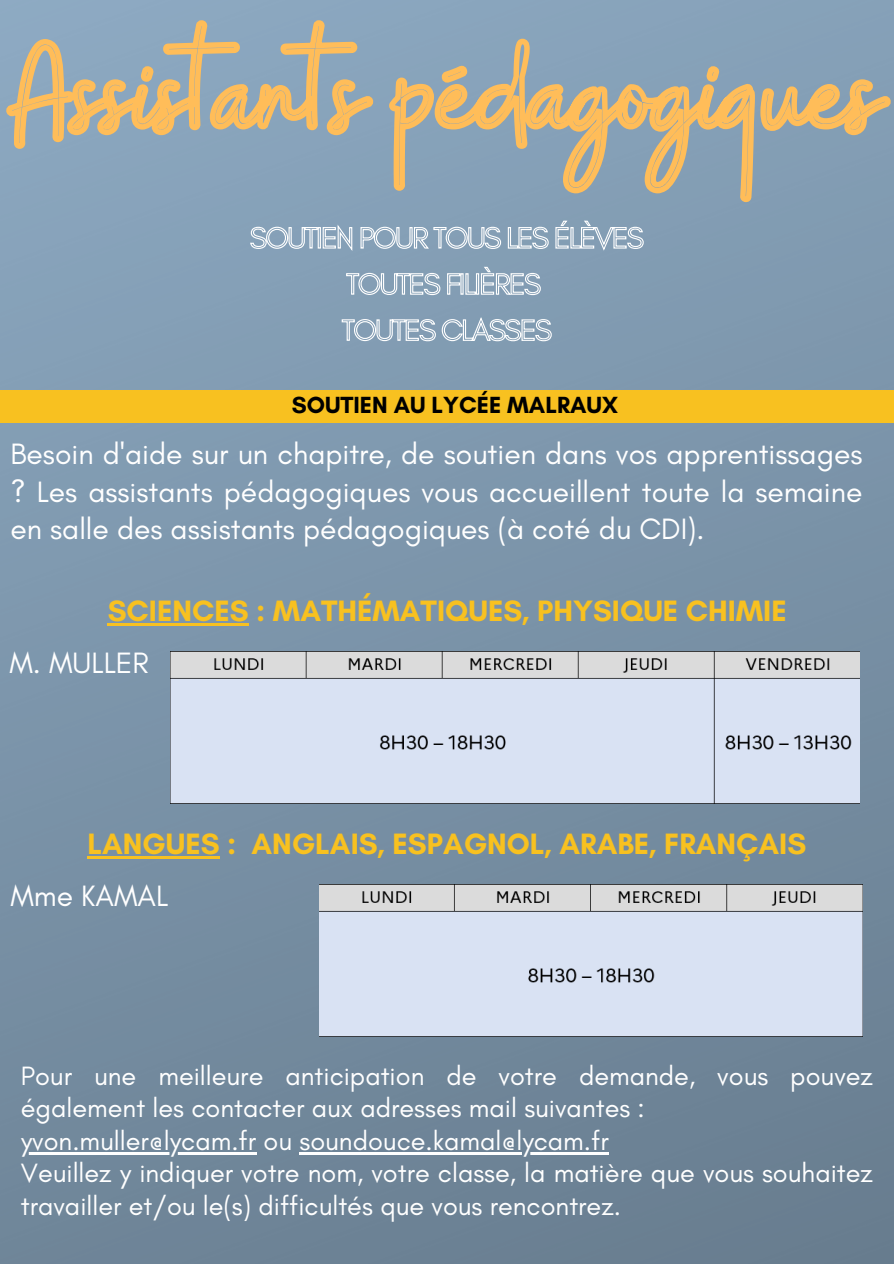
<style>
.page{position:relative;width:894px;height:1264px;background:#fff}
.page>*{position:absolute;margin:0;border:0;box-sizing:border-box;transform-origin:0 0}
.t1{font:30px/37.2px "Glacial Indifference";color:#fff;text-align:justify}
.t2{font:700 30px "Glacial Indifference";color:#f8c120}
.t3{font:27px/32.7px "Glacial Indifference";color:#fff}
.t4{font:700 23.85px "Glacial Indifference";color:#000}
</style>
<div class="page">
<img style="left:0;top:0;width:893px;height:1263px">
<div style="left:0;top:390px;width:893px;height:32px;background:#f8c120"></div>
<img style="left:170px;top:651px;width:689px;height:152px">
<svg style="left:4px;top:18px;width:889px;height:187px"></svg>
<hr style="left:108px;top:623px;width:141px;height:2px;background:#f8c120">
<svg style="left:249px;top:220px;width:395px;height:33px"></svg>
<svg style="left:345px;top:266px;width:196px;height:30px"></svg>
<svg style="left:341px;top:315px;width:211px;height:27px"></svg>
<hr style="left:21px;top:1151px;width:235px;height:3px;background:#fff">
<hr style="left:299px;top:1151px;width:309px;height:3px;background:#fff">
<hr style="left:87px;top:856px;width:133px;height:2px;background:#f8c120">
<img style="left:319px;top:884px;width:543px;height:152px">
<h3 class="t4" style="left:291px;top:390px;width:328px">SOUTIEN AU LYCÉE MALRAUX</h3>
<h4 class="t1" style="left:10px;top:435px;width:853px">Besoin d'aide sur un chapitre, de soutien dans vos apprentissages ? Les assistants pédagogiques vous accueillent toute la semaine en salle des assistants pédagogiques (à coté du CDI).</h4>
<p class="t2" style="left:108px;top:592px;width:680px">SCIENCES : MATHÉMATIQUES, PHYSIQUE CHIMIE</p>
<h3 class="t1" style="left:9px;top:643px;width:141px">M. MULLER</h3>
<h4 class="t2" style="left:87px;top:825px;width:720px">LANGUES : ANGLAIS, ESPAGNOL, ARABE, FRANÇAIS</h4>
<p class="t1" style="left:10px;top:877px;width:159px">Mme KAMAL</p>
<p class="t3" style="left:21px;top:1058px;width:853px">Pour une meilleure anticipation de votre demande, vous pouvez également les contacter aux adresses mail suivantes :</p>
<h2 class="t3" style="left:21px;top:1123px;width:589px">yvon.muller@lycam.fr ou soundouce.kamal@lycam.fr</h2>
<h4 class="t3" style="left:21px;top:1156px;width:853px">Veuillez y indiquer votre nom, votre classe, la matière que vous souhaitez travailler et/ou le(s) difficultés que vous rencontrez.</h4>
</div>
